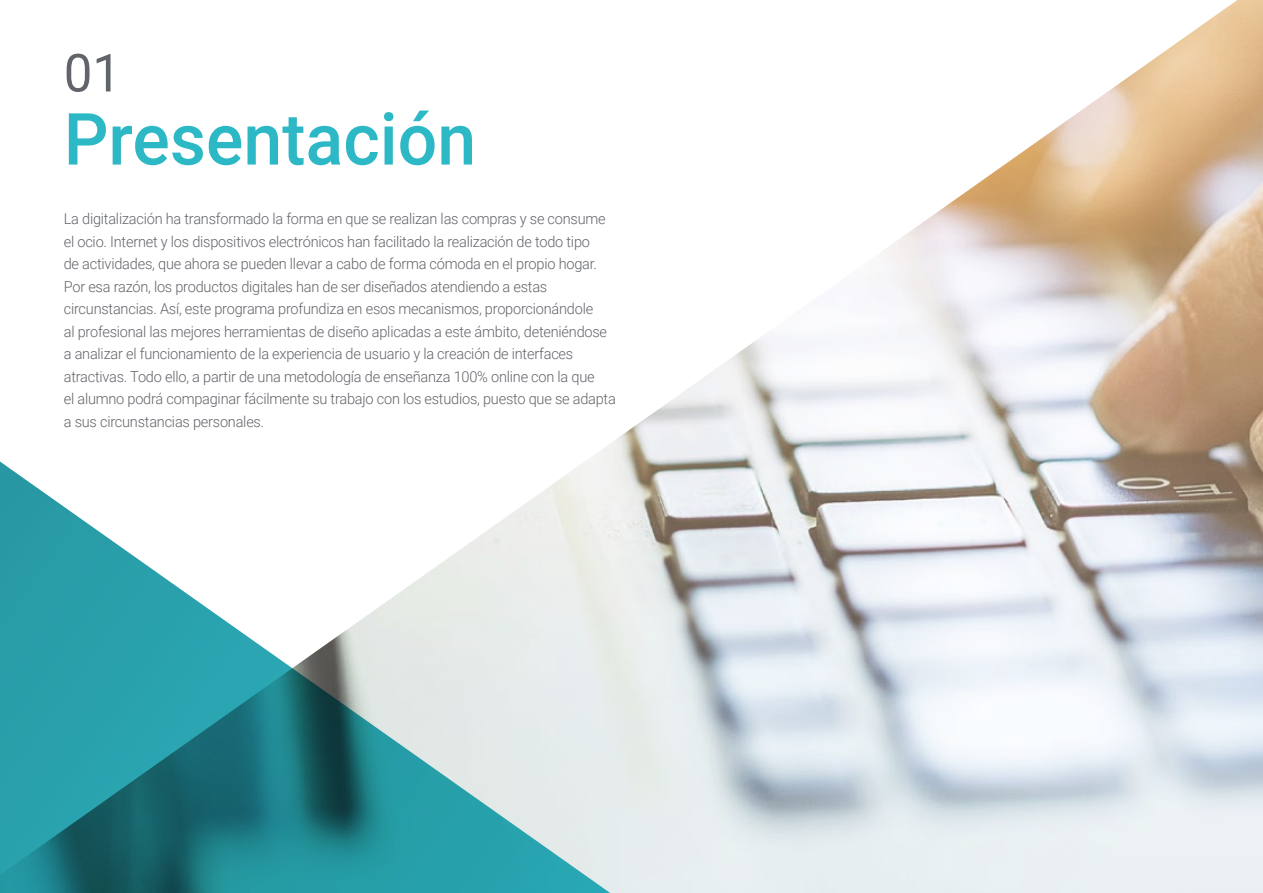
<style>
.page{position:relative;width:1263px;height:893px;background:#fff}
.page>*{position:absolute;margin:0;border:0;box-sizing:border-box;transform-origin:0 0}
.t1{font:500 72px "Roboto";color:#2db8c5}
.t2{font:52.5px "Roboto";color:#61646a}
.t3{font:300 15px/22.5px "Roboto";letter-spacing:-.015em;color:#61646a}
</style>
<div class="page">
<img style="left:608px;top:0;width:655px;height:893px">
<svg style="left:0;top:446px;width:640px;height:447px"></svg>
<h2 class="t2" style="left:64px;top:36px;width:59px">01</h2>
<h1 class="t1" style="left:64px;top:89px;width:414px">Presentación</h1>
<p class="t3" style="left:64px;top:207px;width:554px">La digitalización ha transformado la forma en que se realizan las compras y se consume el ocio. Internet y los dispositivos electrónicos han facilitado la realización de todo tipo<br>de actividades, que ahora se pueden llevar a cabo de forma cómoda en el propio hogar.<br>Por esa razón, los productos digitales han de ser diseñados atendiendo a estas circunstancias. Así, este programa profundiza en esos mecanismos, proporcionándole<br>al profesional las mejores herramientas de diseño aplicadas a este ámbito, deteniéndose a analizar el funcionamiento de la experiencia de usuario y la creación de interfaces atractivas. Todo ello, a partir de una metodología de enseñanza 100% online con la que<br>el alumno podrá compaginar fácilmente su trabajo con los estudios, puesto que se adapta a sus circunstancias personales.</p>
</div>
